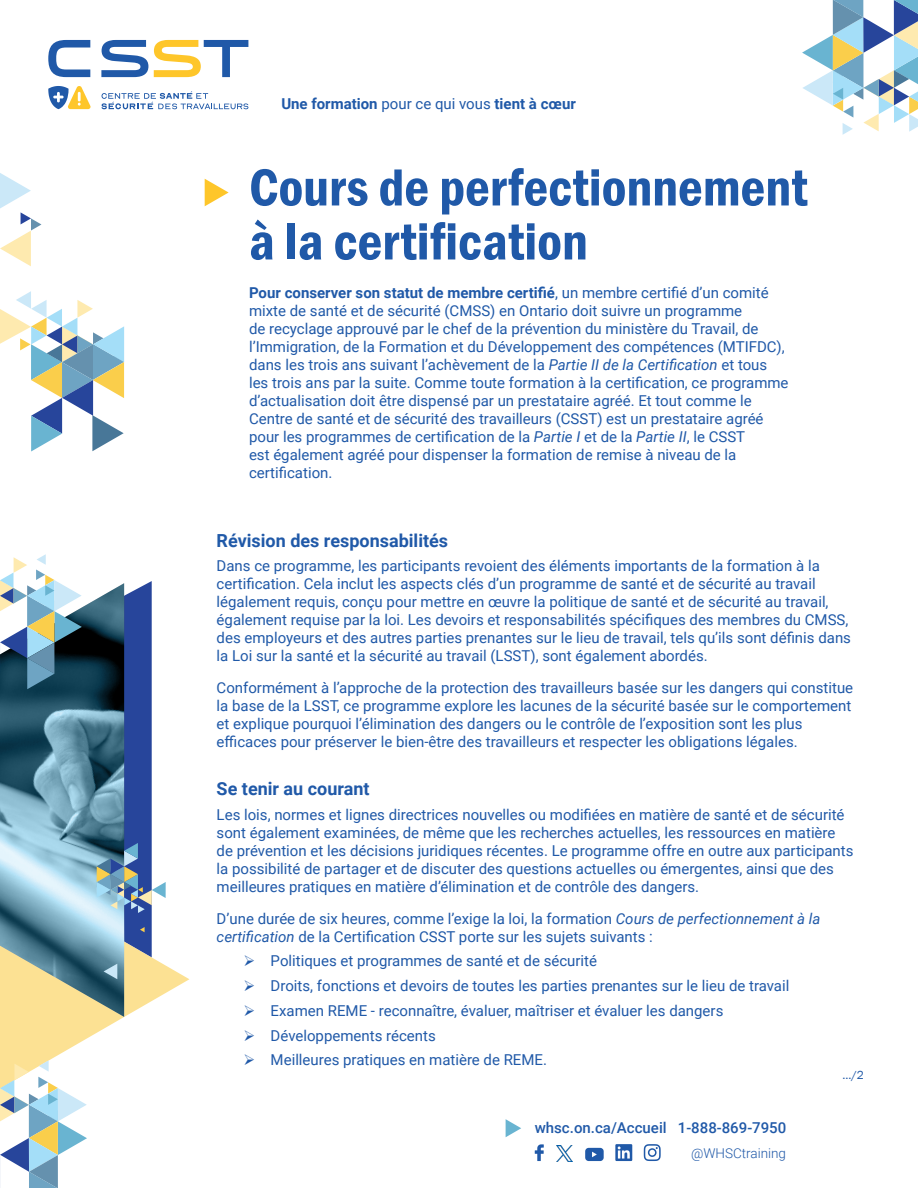
<style>
.page{position:relative;width:918px;height:1188px;background:#fff}
.page>*{position:absolute;margin:0;border:0;box-sizing:border-box;transform-origin:0 0}
.t1{font:600 condensed 54px/54px "Franklin Gothic";color:#2059a8}
.Sub-Title{font:700 18px "Roboto";color:#2059a8}
.Body_Text{font:15px/18px "Roboto";color:#2059a8}
.Opening_Paragraph{font:15px/18px "Roboto";color:#2059a8}
.Body_Text_with_Bullets{font:15px "Roboto";color:#2059a8}
.t2{font:700 15px "Roboto";color:#2059a8}
.t3{font:500 15px "Roboto";color:#2059a8}
.t4{font:300 13.5px "Roboto";color:#2059a8}
._2{font:12px "Franklin Gothic";color:#2059a8}
.s1{font-weight:400}
.s2{font-weight:700}
.s3{font-style:italic}
</style>
<div class="page">
<svg style="left:205px;top:179px;width:24px;height:27px"></svg>
<svg style="left:0;top:957px;width:189px;height:103px"></svg>
<svg style="left:0;top:291px;width:124px;height:160px"></svg>
<svg style="left:0;top:173px;width:41px;height:93px"></svg>
<svg style="left:0;top:598px;width:124px;height:419px;background:#7699a0"></svg>
<svg style="left:0;top:554px;width:82px;height:135px"></svg>
<svg style="left:0;top:1060px;width:87px;height:128px"></svg>
<svg style="left:104px;top:964px;width:13px;height:15px"></svg>
<svg style="left:97px;top:581px;width:69px;height:376px"></svg>
<svg style="left:802px;top:0;width:116px;height:135px"></svg>
<svg style="left:48px;top:40px;width:42px;height:37px"></svg>
<svg style="left:101px;top:40px;width:47px;height:37px"></svg>
<svg style="left:154px;top:40px;width:94px;height:37px"></svg>
<svg style="left:48px;top:86px;width:43px;height:23px"></svg>
<svg style="left:102px;top:91px;width:146px;height:18px"></svg>
<svg style="left:506px;top:1119px;width:15px;height:18px"></svg>
<svg style="left:535px;top:1144px;width:9px;height:17px"></svg>
<svg style="left:644px;top:1144px;width:17px;height:17px"></svg>
<svg style="left:615px;top:1144px;width:17px;height:17px"></svg>
<svg style="left:585px;top:1148px;width:19px;height:13px"></svg>
<img style="left:556px;top:1145px;width:16px;height:17px">
<p class="t2" style="left:281px;top:93px;width:296px">Une formation <span class="s1">pour ce qui vous</span> tient à cœur</p>
<p class="t1" style="left:249px;top:160px;width:560px">Cours de perfectionnement à la certification</p>
<p class="Opening_Paragraph" style="left:249px;top:283px;width:541px"><span class="s2">Pour conserver son statut de membre certifié</span>, un membre certifié d’un comité mixte de santé et de sécurité (CMSS) en Ontario doit suivre un programme<br>de recyclage approuvé par le chef de la prévention du ministère du Travail, de l’Immigration, de la Formation et du Développement des compétences (MTIFDC), dans les trois ans suivant l’achèvement de la <span class="s3">Partie II de la Certification</span> et tous les trois ans par la suite. Comme toute formation à la certification, ce programme d’actualisation doit être dispensé par un prestataire agréé. Et tout comme le Centre de santé et de sécurité des travailleurs (CSST) est un prestataire agréé pour les programmes de certification de la <span class="s3">Partie I</span> et de la <span class="s3">Partie II</span>, le CSST<br>est également agréé pour dispenser la formation de remise à niveau de la certification.</p>
<p class="Sub-Title" style="left:217px;top:528px;width:233px">Révision des responsabilités</p>
<p class="Body_Text" style="left:217px;top:556px;width:636px">Dans ce programme, les participants revoient des éléments importants de la formation à la certification. Cela inclut les aspects clés d’un programme de santé et de sécurité au travail légalement requis, conçu pour mettre en œuvre la politique de santé et de sécurité au travail, également requise par la loi. Les devoirs et responsabilités spécifiques des membres du CMSS, des employeurs et des autres parties prenantes sur le lieu de travail, tels qu’ils sont définis dans la Loi sur la santé et la sécurité au travail (LSST), sont également abordés.</p>
<p class="Body_Text" style="left:217px;top:678px;width:638px">Conformément à l’approche de la protection des travailleurs basée sur les dangers qui constitue la base de la LSST, ce programme explore les lacunes de la sécurité basée sur le comportement et explique pourquoi l’élimination des dangers ou le contrôle de l’exposition sont les plus efficaces pour préserver le bien-être des travailleurs et respecter les obligations légales.</p>
<p class="Sub-Title" style="left:217px;top:776px;width:154px">Se tenir au courant</p>
<p class="Body_Text" style="left:217px;top:805px;width:638px">Les lois, normes et lignes directrices nouvelles ou modifiées en matière de santé et de sécurité sont également examinées, de même que les recherches actuelles, les ressources en matière de prévention et les décisions juridiques récentes. Le programme offre en outre aux participants la possibilité de partager et de discuter des questions actuelles ou émergentes, ainsi que des meilleures pratiques en matière d’élimination et de contrôle des dangers.</p>
<p class="Body_Text" style="left:217px;top:909px;width:605px">D’une durée de six heures, comme l’exige la loi, la formation <span class="s3">Cours de perfectionnement à la certification</span> de la Certification CSST porte sur les sujets suivants :</p>
<p class="Body_Text_with_Bullets" style="left:244px;top:951px;width:355px">➢ Politiques et programmes de santé et de sécurité</p>
<p class="Body_Text_with_Bullets" style="left:244px;top:975px;width:547px">➢ Droits, fonctions et devoirs de toutes les parties prenantes sur le lieu de travail</p>
<p class="Body_Text_with_Bullets" style="left:244px;top:1000px;width:481px">➢ Examen REME - reconnaître, évaluer, maîtriser et évaluer les dangers</p>
<p class="Body_Text_with_Bullets" style="left:244px;top:1025px;width:194px">➢ Développements récents</p>
<p class="Body_Text_with_Bullets" style="left:244px;top:1050px;width:305px">➢ Meilleures pratiques en matière de REME.</p>
<p class="_2" style="left:843px;top:1067px;width:23px">.../2</p>
<p class="t3" style="left:535px;top:1117px;width:253px">whsc.on.ca/Accueil 1-888-869-7950</p>
<p class="t4" style="left:691px;top:1143px;width:96px">@WHSCtraining</p>
</div>
